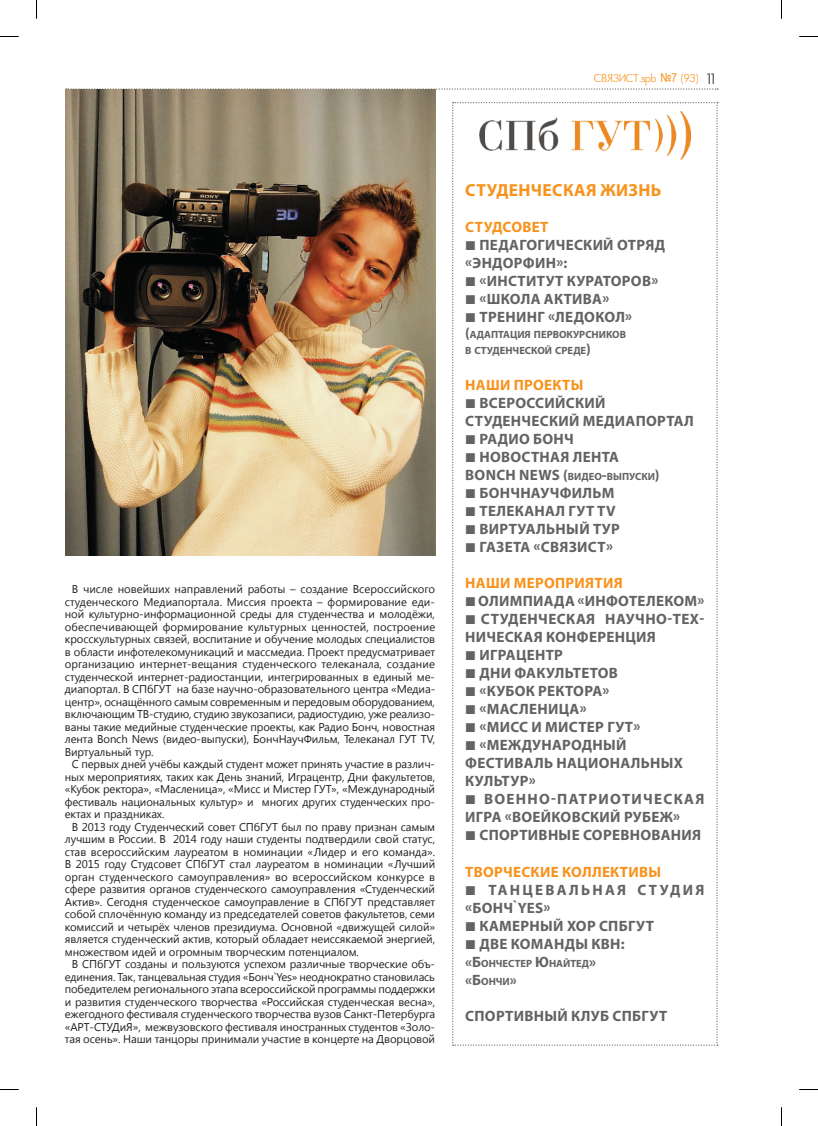
<style>
.page{position:relative;width:818px;height:1126px;background:#fff}
.page>*{position:absolute;margin:0;border:0;box-sizing:border-box;transform-origin:0 0}
.t1{font:700 17.5px "Myriad Pro";letter-spacing:.02em;color:#f7931d}
.t2{font:700 15px/18px "Myriad Pro";letter-spacing:.02em;color:#636366}
.t3{font:700 15px "Myriad Pro";letter-spacing:.02em;color:#f7931d}
.t4{font:300 12.5px "Futura";color:#f7931d}
.t5{font:11.25px/12.5px "Segoe UI";letter-spacing:-.01em;color:#231f20;text-align:justify}
.t6{font:700 10.5px/16.2px "Myriad Pro";color:#636366}
.s1{font-family:"Arial Narrow";font-weight:400}
.s2{font-size:16.25px;color:#231f20}
.s3{font-family:"Segoe UI";font-size:12.5px}
.s4{font-size:15px}
</style>
<div class="page">
<svg style="left:66px;top:88px;width:651px;height:2px"></svg>
<svg style="left:452px;top:102px;width:265px;height:943px"></svg>
<img style="left:479px;top:111px;width:210px;height:48px">
<img style="left:65px;top:90px;width:370px;height:465px">
<svg style="left:0;top:36px;width:19px;height:1px"></svg>
<svg style="left:799px;top:36px;width:18px;height:1px"></svg>
<svg style="left:0;top:1089px;width:19px;height:1px"></svg>
<svg style="left:799px;top:1089px;width:18px;height:1px"></svg>
<svg style="left:36px;top:0;width:1px;height:19px"></svg>
<svg style="left:36px;top:1107px;width:1px;height:18px"></svg>
<p class="t4" style="left:593px;top:71px;width:122px">СВЯЗИСТ.spb <span class="s1">№7</span> (93) <span class="s2">11</span></p>
<p class="t5" style="left:65px;top:582px;width:371px;text-indent:7px">В числе новейших направлений работы – создание Всероссийского студенческого Медиапортала. Миссия проекта – формирование еди&shy;ной культурно-информационной среды для студенчества и молодёжи, обеспечивающей формирование культурных ценностей, построение кросскультурных связей, воспитание и обучение молодых специалистов в области инфотелекомуникаций и массмедиа. Проект предусматривает организацию интернет-вещания студенческого телеканала, создание студенческой интернет-радиостанции, интегрированных в единый ме&shy;диапортал. В СПбГУТ на базе научно-образовательного центра «Медиа&shy;центр», оснащённого самым современным и передовым оборудованием, включающим ТВ-студию, студию звукозаписи, радиостудию, уже реализо&shy;ваны такие медийные студенческие проекты, как Радио Бонч, новостная лента Bonch News (видео-выпуски), БончНаучФильм, Телеканал ГУТ TV, Виртуальный тур.</p>
<p class="t5" style="left:65px;top:757px;width:371px;text-indent:7px">С первых дней учёбы каждый студент может принять участие в различ&shy;ных мероприятиях, таких как День знаний, Играцентр, Дни факультетов, «Кубок ректора», «Масленица», «Мисс и Мистер ГУТ», «Международный фестиваль национальных культур» и многих других студенческих про&shy;ектах и праздниках.</p>
<p class="t5" style="left:65px;top:819px;width:371px;text-indent:7px">В 2013 году Студенческий совет СПбГУТ был по праву признан самым лучшим в России. В 2014 году наши студенты подтвердили свой статус, став всероссийским лауреатом в номинации «Лидер и его команда».<br>В 2015 году Студсовет СПбГУТ стал лауреатом в номинации «Лучший орган студенческого самоуправления» во всероссийском конкурсе в сфере развития органов студенческого самоуправления «Студенческий Актив». Сегодня студенческое самоуправление в СПбГУТ представляет собой сплочённую команду из председателей советов факультетов, семи комиссий и четырёх членов президиума. Основной «движущей силой» является студенческий актив, который обладает неиссякаемой энергией, множеством идей и огромным творческим потенциалом.</p>
<p class="t5" style="left:65px;top:957px;width:371px;text-indent:7px">В СПбГУТ созданы и пользуются успехом различные творческие объ&shy;единения. Так, танцевальная студия «Бонч`Yes» неоднократно становилась победителем регионального этапа всероссийской программы поддержки и развития студенческого творчества «Российская студенческая весна», ежегодного фестиваля студенческого творчества вузов Санкт-Петербурга «АРТ-СТУДиЯ», межвузовского фестиваля иностранных студентов «Золо&shy;тая осень». Наши танцоры принимали участие в концерте на Дворцовой</p>
<h1 class="t1" style="left:465px;top:178px;width:197px">СТУДЕНЧЕСКАЯ ЖИЗНЬ</h1>
<h2 class="t3" style="left:465px;top:217px;width:67px">СТУДСОВЕТ</h2>
<h2 class="t2" style="left:465px;top:235px;width:201px"><span class="s3">■</span> ПЕДАГОГИЧЕСКИЙ ОТРЯД «ЭНДОРФИН»:</h2>
<h2 class="t2" style="left:465px;top:271px;width:43px"><span class="s3">■</span> «ИНСТИТУТ</h2>
<h2 class="t2" style="left:566px;top:271px;width:93px">КУРАТОРОВ»</h2>
<h2 class="t2" style="left:465px;top:289px;width:109px"><span class="s3">■</span> «ШКОЛА АКТИВ</h2>
<h2 class="t2" style="left:592px;top:289px;width:19px">А»</h2>
<h2 class="t2" style="left:465px;top:307px;width:34px"><span class="s3">■</span> ТРЕНИН</h2>
<h2 class="t2" style="left:537px;top:307px;width:96px">Г «ЛЕДОКОЛ»</h2>
<p class="t6" style="left:465px;top:326px;width:162px"><span class="s4">(</span>адаптация первокурсников в студенческой среде<span class="s4">)</span></p>
<h2 class="t3" style="left:465px;top:375px;width:120px">НАШ И ПРОЕКТЫ</h2>
<h2 class="t2" style="left:465px;top:393px;width:24px"><span class="s3">■</span> ВСЕР</h2>
<h2 class="t2" style="left:515px;top:393px;width:22px">ОССИ</h2>
<h2 class="t2" style="left:465px;top:393px;width:229px;text-align:center">ЙСКИЙ<br>СТУДЕН ЧЕСКИЙ МЕДИАПОРТАЛ</h2>
<h2 class="t2" style="left:465px;top:429px;width:110px"><span class="s3">■</span> РАДИО БОНЧ</h2>
<h2 class="t2" style="left:465px;top:447px;width:67px"><span class="s3">■</span> НОВОСТН</h2>
<h2 class="t2" style="left:550px;top:447px;width:33px">АЯ ЛЕНТ</h2>
<h2 class="t2" style="left:608px;top:447px;width:11px">А</h2>
<p class="t6" style="left:465px;top:468px;width:196px"><span class="s4">BONCH NEWS</span> <span class="s4">(</span>видео<span class="s4">-</span>выпуски<span class="s4">)</span></p>
<h2 class="t2" style="left:465px;top:483px;width:106px"><span class="s3">■</span> БОНЧНАУЧФИЛ</h2>
<h2 class="t2" style="left:592px;top:483px;width:22px">ЬМ</h2>
<h2 class="t2" style="left:465px;top:501px;width:152px"><span class="s3">■</span> ТЕЛЕ КАНАЛ ГУТ TV</h2>
<h2 class="t2" style="left:465px;top:519px;width:34px"><span class="s3">■</span> ВИРТУ</h2>
<h2 class="t2" style="left:525px;top:519px;width:77px">АЛЬНЫЙ ТУР</h2>
<h2 class="t2" style="left:465px;top:537px;width:123px"><span class="s3">■</span> ГАЗЕТА «СВЯЗИСТ</h2>
<h2 class="t2" style="left:605px;top:537px;width:8px">»</h2>
<h2 class="t3" style="left:465px;top:573px;width:159px">НАШИ МЕРОПРИЯТИЯ</h2>
<h2 class="t2" style="left:465px;top:591px;width:36px"><span class="s3">■</span> ОЛИМ</h2>
<h2 class="t2" style="left:522px;top:591px;width:116px">ПИАДА «ИНФОТЕЛЕ</h2>
<h2 class="t2" style="left:664px;top:591px;width:42px">КОМ»</h2>
<h2 class="t2" style="left:465px;top:609px;width:241px"><span class="s3">■</span> СТУДЕН ЧЕС КАЯ НАУЧНО-ТЕХ-<br>НИЧЕСКАЯ КОНФЕРЕН</h2>
<h2 class="t2" style="left:625px;top:627px;width:32px">ЦИЯ</h2>
<h2 class="t2" style="left:465px;top:645px;width:72px"><span class="s3">■</span> ИГРАЦЕНТР</h2>
<h2 class="t2" style="left:465px;top:663px;width:26px"><span class="s3">■</span> ДНИ</h2>
<h2 class="t2" style="left:514px;top:663px;width:103px">ФАКУЛ ЬТЕТОВ</h2>
<h2 class="t2" style="left:465px;top:681px;width:32px"><span class="s3">■</span> «КУБ</h2>
<h2 class="t2" style="left:514px;top:681px;width:96px">ОК РЕ КТОРА»</h2>
<h2 class="t2" style="left:465px;top:699px;width:55px"><span class="s3">■</span> «МАСЛЕНИ</h2>
<h2 class="t2" style="left:558px;top:699px;width:29px">ЦА»</h2>
<h2 class="t2" style="left:465px;top:717px;width:45px"><span class="s3">■</span> «МИСС</h2>
<h2 class="t2" style="left:531px;top:717px;width:37px">И МИСТЕР</h2>
<h2 class="t2" style="left:607px;top:717px;width:35px">ГУТ»</h2>
<h2 class="t2" style="left:465px;top:735px;width:163px"><span class="s3">■</span> «МЕЖДУНАРОДНЫЙ<br>ФЕСТИВ</h2>
<h2 class="t2" style="left:465px;top:753px;width:219px;text-indent:58px">АЛЬ НАЦИОНАЛЬНЫХ<br>КУЛ ЬТУР»</h2>
<h2 class="t2" style="left:465px;top:789px;width:53px"><span class="s3">■</span> ВОЕНН</h2>
<h2 class="t2" style="left:538px;top:789px;width:51px">О-ПАТРИ</h2>
<h2 class="t2" style="left:465px;top:789px;width:240px;text-indent:145px">ОТИ ЧЕСКАЯ<br>ИГРА «ВОЕЙКОВСКИЙ РУБЕ</h2>
<h2 class="t2" style="left:659px;top:807px;width:22px">Ж»</h2>
<h2 class="t2" style="left:465px;top:825px;width:56px"><span class="s3">■</span> СПОРТИВН</h2>
<h2 class="t2" style="left:558px;top:825px;width:55px">ЫЕ СОРЕВН</h2>
<h2 class="t2" style="left:640px;top:825px;width:62px">ОВАНИЯ</h2>
<h2 class="t3" style="left:465px;top:861px;width:127px">ТВОРЧЕСКИЕ КОЛЛЕ</h2>
<h2 class="t3" style="left:610px;top:861px;width:20px">КТИВ</h2>
<h2 class="t3" style="left:648px;top:861px;width:14px">Ы</h2>
<h2 class="t2" style="left:465px;top:879px;width:184px"><span class="s3">■</span> ТАНЦЕВАЛЬНАЯ СТУ</h2>
<h2 class="t2" style="left:669px;top:879px;width:36px">ДИЯ</h2>
<h2 class="t2" style="left:465px;top:897px;width:87px">«БОНЧ`YES»</h2>
<h2 class="t2" style="left:465px;top:915px;width:45px"><span class="s3">■</span> КАМЕРН</h2>
<h2 class="t2" style="left:540px;top:915px;width:78px">ЫЙ ХОР СПБГ</h2>
<h2 class="t2" style="left:635px;top:915px;width:19px">УТ</h2>
<h2 class="t2" style="left:465px;top:933px;width:25px"><span class="s3">■</span> ДВЕ</h2>
<h2 class="t2" style="left:510px;top:933px;width:115px">КОМАНДЫ КВН:</h2>
<p class="t6" style="left:465px;top:953px;width:132px;line-height:18px"><span class="s4">«Б</span>ончестер <span class="s4">Ю</span>найтед<span class="s4">» «Б</span>ончи<span class="s4">»</span></p>
<h2 class="t2" style="left:465px;top:1005px;width:41px">СПОРТИВН</h2>
<h2 class="t2" style="left:544px;top:1005px;width:47px">ЫЙ КЛУБ</h2>
<h2 class="t2" style="left:612px;top:1005px;width:19px">СПБГ</h2>
<h2 class="t2" style="left:649px;top:1005px;width:19px">УТ</h2>
</div>
